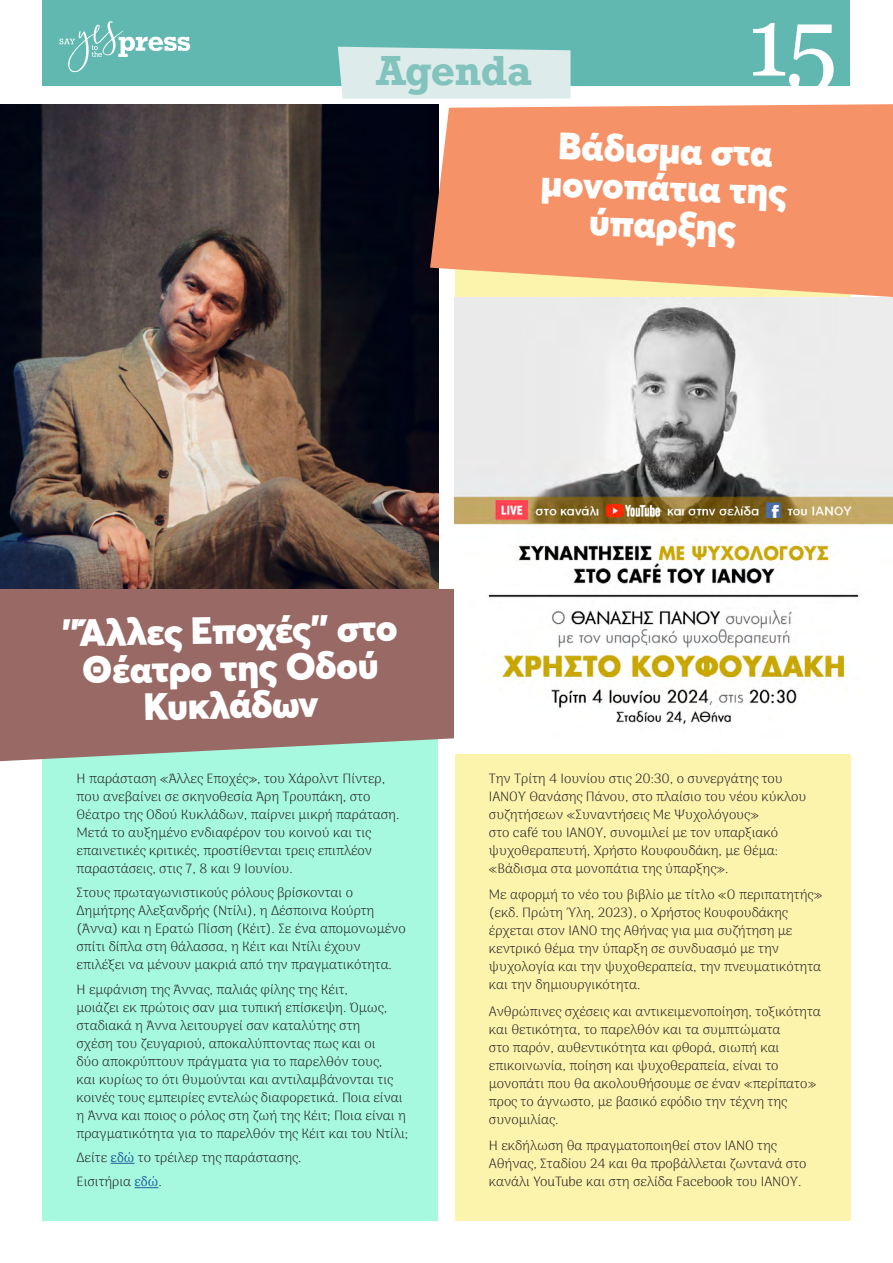
<style>
.page{position:relative;width:893px;height:1263px;background:#fff}
.page>*{position:absolute;margin:0;border:0;box-sizing:border-box;transform-origin:0 0}
.t1{font:97.5px "Georgia";color:#fff}
.t2{font:700 39.6px "Rockwell";letter-spacing:-.015em;color:#82c3bd}
.t3{font:900 37.5px/37.5px "Averta";color:#fff;text-align:center}
.t4{font:100 13.5px/18px "Arima";color:#231f20}
.s1{color:#215e9e}
</style>
<div class="page">
<div style="left:43px;top:106px;width:395px;height:1114px;background:#a6f9de"></div>
<img style="left:0;top:104px;width:438px;height:485px">
<div style="left:43px;top:0;width:807px;height:85px;background:#61b8b0"></div>
<svg style="left:60px;top:21px;width:130px;height:51px"></svg>
<div style="left:455px;top:193px;width:395px;height:1027px;background:#fcf3ad"></div>
<div style="left:0;top:589px;width:454px;height:172px;background:#996a65"></div>
<svg style="left:111px;top:1163px;width:24px;height:1px"></svg>
<svg style="left:135px;top:1187px;width:23px;height:1px"></svg>
<svg style="left:430px;top:104px;width:463px;height:193px;background:#f2986d"></svg>
<div style="left:338px;top:47px;width:232px;height:52px;background:#ddecea"></div>
<img style="left:455px;top:298px;width:438px;height:455px">
<h2 class="t2" style="left:376px;top:45px;width:157px">Agenda</h2>
<h1 class="t1" style="left:747px;top:-29px;width:92px">15</h1>
<h3 class="t3" style="left:543px;top:126px;width:248px;rotate:2deg">Βάδισμα στα μονοπάτια της ύπαρξης</h3>
<h3 class="t3" style="left:62px;top:614px;width:337px;rotate:-1deg">"Άλλες Εποχές" στο<br>Θέατρο της Οδού<br>Κυκλάδων</h3>
<p class="t4" style="left:77px;top:769px;width:324px">Η παράσταση «Άλλες Εποχές», του Χάρολντ Πίντερ, που ανεβαίνει σε σκηνοθεσία Άρη Τρουπάκη, στο Θέατρο της Οδού Κυκλάδων, παίρνει μικρή παράταση.<br>Μετά το αυξημένο ενδιαφέρον του κοινού και τις επαινετικές κριτικές, προστίθενται τρεις επιπλέον παραστάσεις, στις 7, 8 και 9 Ιουνίου.</p>
<p class="t4" style="left:77px;top:883px;width:331px">Στους πρωταγωνιστικούς ρόλους βρίσκονται ο Δημήτρης Αλεξανδρής (Ντίλι), η Δέσποινα Κούρτη (Άννα) και η Ερατώ Πίσση (Κέιτ). Σε ένα απομονωμένο σπίτι δίπλα στη θάλασσα, η Κέιτ και Ντίλι έχουν επιλέξει να μένουν μακριά από την πραγματικότητα.</p>
<p class="t4" style="left:77px;top:980px;width:333px">Η εμφάνιση της Άννας, παλιάς φίλης της Κέιτ,<br>μοιάζει εκ πρώτοις σαν μια τυπική επίσκεψη. Όμως, σταδιακά η Άννα λειτουργεί σαν καταλύτης στη<br>σχέση του ζευγαριού, αποκαλύπτοντας πως και οι<br>δύο αποκρύπτουν πράγματα για το παρελθόν τους,<br>και κυρίως το ότι θυμούνται και αντιλαμβάνονται τις κοινές τους εμπειρίες εντελώς διαφορετικά. Ποια είναι η Άννα και ποιος ο ρόλος στη ζωή της Κέιτ; Ποια είναι η πραγματικότητα για το παρελθόν της Κέιτ και του Ντίλι;</p>
<p class="t4" style="left:77px;top:1145px;width:226px;line-height:24.5px">Δείτε <span class="s1">εδώ</span> το τρέιλερ της παράστασης.<br>Εισιτήρια <span class="s1">εδώ</span>.</p>
<p class="t4" style="left:489px;top:769px;width:319px">Την Τρίτη 4 Ιουνίου στις 20:30, ο συνεργάτης του ΙΑΝΟΥ Θανάσης Πάνου, στο πλαίσιο του νέου κύκλου συζητήσεων «Συναντήσεις Με Ψυχολόγους»<br>στο café του ΙΑΝΟΥ, συνομιλεί με τον υπαρξιακό ψυχοθεραπευτή, Χρήστο Κουφουδάκη, με Θέμα: «Βάδισμα στα μονοπάτια της ύπαρξης».</p>
<p class="t4" style="left:489px;top:885px;width:335px">Με αφορμή το νέο του βιβλίο με τίτλο «Ο περιπατητής» (εκδ. Πρώτη Ύλη, 2023), ο Χρήστος Κουφουδάκης έρχεται στον ΙΑΝΟ της Αθήνας για μια συζήτηση με κεντρικό θέμα την ύπαρξη σε συνδυασμό με την ψυχολογία και την ψυχοθεραπεία, την πνευματικότητα και την δημιουργικότητα.</p>
<p class="t4" style="left:489px;top:1002px;width:333px">Ανθρώπινες σχέσεις και αντικειμενοποίηση, τοξικότητα και θετικότητα, το παρελθόν και τα συμπτώματα<br>στο παρόν, αυθεντικότητα και φθορά, σιωπή και επικοινωνία, ποίηση και ψυχοθεραπεία, είναι το μονοπάτι που θα ακολουθήσουμε σε έναν «περίπατο» προς το άγνωστο, με βασικό εφόδιο την τέχνη της συνομιλίας.</p>
<p class="t4" style="left:489px;top:1136px;width:319px">Η εκδήλωση θα πραγματοποιηθεί στον ΙΑΝΟ της<br>Αθήνας, Σταδίου 24 και θα προβάλλεται ζωντανά στο κανάλι YouTube και στη σελίδα Facebook του ΙΑΝΟΥ.</p>
</div>
